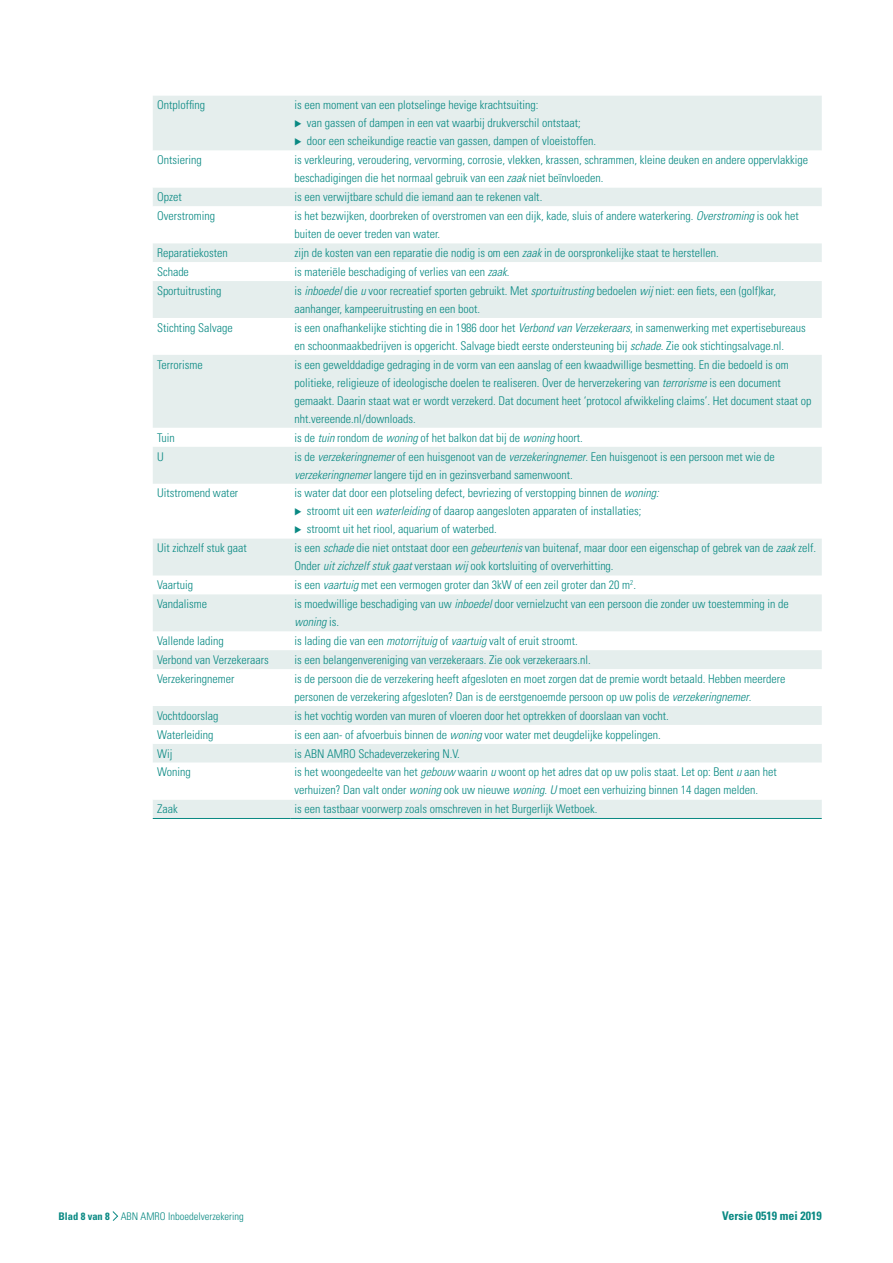
<style>
.page{position:relative;width:893px;height:1263px;background:#fff}
.page>*{position:absolute;margin:0;border:0;box-sizing:border-box;transform-origin:0 0}
.t1{font:300 condensed 12px/18px "Univers LT Std";color:#098983}
.t2{font:700 condensed 12px "Univers LT Std";color:#098983}
.t3{font:300 condensed 10.5px "Univers LT Std";color:#098983}
.s1{font-style:italic}
.s2{font-weight:700}
</style>
<div class="page">
<div style="left:153px;top:96px;width:669px;height:722px;background:#e5eeed"></div>
<svg style="left:153px;top:151px;width:669px;height:648px"></svg>
<svg style="left:153px;top:281px;width:669px;height:444px;fill:#e5eeed"></svg>
<hr style="left:153px;top:818px;width:137px;height:1px;background:#098983">
<hr style="left:290px;top:818px;width:532px;height:1px;background:#098983">
<svg style="left:112px;top:1211px;width:6px;height:10px"></svg>
<svg style="left:295px;top:121px;width:6px;height:7px"></svg>
<svg style="left:295px;top:139px;width:6px;height:7px"></svg>
<svg style="left:295px;top:508px;width:6px;height:8px"></svg>
<svg style="left:295px;top:526px;width:6px;height:8px"></svg>
<p class="t1" style="left:157px;top:96px;width:49px">Ontploffing</p>
<p class="t1" style="left:307px;top:96px;width:291px;text-indent:-13px">is een moment van een plotselinge hevige krachtsuiting:<br>van gassen of dampen in een vat waarbij drukverschil ontstaat; door een scheikundige reactie van gassen, dampen of vloeistoffen.</p>
<p class="t1" style="left:157px;top:151px;width:46px">Ontsiering</p>
<p class="t1" style="left:294px;top:151px;width:515px">is verkleuring, veroudering, vervorming, corrosie, vlekken, krassen, schrammen, kleine deuken en andere oppervlakkige beschadigingen die het normaal gebruik van een <span class="s1">zaak</span> niet beïnvloeden.</p>
<p class="t1" style="left:157px;top:188px;width:26px">Opzet</p>
<p class="t1" style="left:294px;top:188px;width:249px">is een verwijtbare schuld die iemand aan te rekenen valt.</p>
<p class="t1" style="left:157px;top:207px;width:59px">Overstroming</p>
<p class="t1" style="left:294px;top:207px;width:506px">is het bezwijken, doorbreken of overstromen van een dijk, kade, sluis of andere waterkering. <span class="s1">Overstroming</span> is ook het buiten de oever treden van water.</p>
<p class="t1" style="left:157px;top:244px;width:72px">Reparatiekosten</p>
<p class="t1" style="left:294px;top:244px;width:426px">zijn de kosten van een reparatie die nodig is om een <span class="s1">zaak</span> in de oorspronkelijke staat te herstellen.</p>
<p class="t1" style="left:157px;top:263px;width:33px">Schade</p>
<p class="t1" style="left:294px;top:263px;width:217px">is materiële beschadiging of verlies van een <span class="s1">zaak</span>.</p>
<p class="t1" style="left:157px;top:282px;width:66px">Sportuitrusting</p>
<p class="t1" style="left:294px;top:282px;width:483px">is <span class="s1">inboedel</span> die <span class="s1">u</span> voor recreatief sporten gebruikt. Met <span class="s1">sportuitrusting</span> bedoelen <span class="s1">wij</span> niet: een fiets, een (golf)kar, aanhanger, kampeeruitrusting en een boot.</p>
<p class="t1" style="left:157px;top:318px;width:77px">Stichting Salvage</p>
<p class="t1" style="left:294px;top:318px;width:513px">is een onafhankelijke stichting die in 1986 door het <span class="s1">Verbond van Verzekeraars</span>, in samenwerking met expertisebureaus en schoonmaakbedrijven is opgericht. Salvage biedt eerste ondersteuning bij <span class="s1">schade</span>. Zie ook stichtingsalvage.nl.</p>
<p class="t1" style="left:157px;top:355px;width:47px">Terrorisme</p>
<p class="t1" style="left:294px;top:355px;width:519px">is een gewelddadige gedraging in de vorm van een aanslag of een kwaadwillige besmetting. En die bedoeld is om politieke, religieuze of ideologische doelen te realiseren. Over de herverzekering van <span class="s1">terrorisme</span> is een document gemaakt. Daarin staat wat er wordt verzekerd. Dat document heet ‘protocol afwikkeling claims’. Het document staat op nht.vereende.nl/downloads.</p>
<p class="t1" style="left:157px;top:428px;width:19px">Tuin</p>
<p class="t1" style="left:294px;top:428px;width:290px">is de <span class="s1">tuin</span> rondom de <span class="s1">woning</span> of het balkon dat bij de <span class="s1">woning</span> hoort.</p>
<p class="t1" style="left:157px;top:447px;width:8px">U</p>
<p class="t1" style="left:294px;top:447px;width:482px">is de <span class="s1">verzekeringnemer</span> of een huisgenoot van de <span class="s1">verzekeringnemer</span>. Een huisgenoot is een persoon met wie de <span class="s1">verzekeringnemer</span> langere tijd en in gezinsverband samenwoont.</p>
<p class="t1" style="left:157px;top:484px;width:83px">Uitstromend water</p>
<p class="t1" style="left:307px;top:484px;width:353px;text-indent:-13px">is water dat door een plotseling defect, bevriezing of verstopping binnen de <span class="s1">woning: </span>stroomt uit een <span class="s1">waterleiding</span> of daarop aangesloten apparaten of installaties; stroomt uit het riool, aquarium of waterbed.</p>
<p class="t1" style="left:157px;top:539px;width:91px">Uit zichzelf stuk gaat</p>
<p class="t1" style="left:294px;top:539px;width:523px">is een <span class="s1">schade</span> die niet ontstaat door een <span class="s1">gebeurtenis</span> van buitenaf, maar door een eigenschap of gebrek van de <span class="s1">zaak</span> zelf.<br>Onder <span class="s1">uit zichzelf stuk gaat</span> verstaan <span class="s1">wij</span> ook kortsluiting of oververhitting.</p>
<p class="t1" style="left:157px;top:576px;width:38px">Vaartuig</p>
<p class="t1" style="left:294px;top:576px;width:343px">is een <span class="s1">vaartuig</span> met een vermogen groter dan 3kW of een zeil groter dan 20 m<sup>2</sup>.</p>
<p class="t1" style="left:157px;top:595px;width:52px">Vandalisme</p>
<p class="t1" style="left:294px;top:595px;width:496px">is moedwillige beschadiging van uw <span class="s1">inboedel</span> door vernielzucht van een persoon die zonder uw toestemming in de <span class="s1">woning</span> is.</p>
<p class="t1" style="left:157px;top:632px;width:68px">Vallende lading</p>
<p class="t1" style="left:294px;top:632px;width:285px">is lading die van een <span class="s1">motorrijtuig</span> of <span class="s1">vaartuig</span> valt of eruit stroomt.</p>
<p class="t1" style="left:157px;top:651px;width:113px">Verbond van Verzekeraars</p>
<p class="t1" style="left:294px;top:651px;width:298px">is een belangenvereniging van verzekeraars. Zie ook verzekeraars.nl.</p>
<p class="t1" style="left:157px;top:670px;width:79px">Verzekeringnemer</p>
<p class="t1" style="left:294px;top:670px;width:493px">is de persoon die de verzekering heeft afgesloten en moet zorgen dat de premie wordt betaald. Hebben meerdere personen de verzekering afgesloten? Dan is de eerstgenoemde persoon op uw polis de <span class="s1">verzekeringnemer</span>.</p>
<p class="t1" style="left:157px;top:706px;width:63px">Vochtdoorslag</p>
<p class="t1" style="left:294px;top:706px;width:376px">is het vochtig worden van muren of vloeren door het optrekken of doorslaan van vocht.</p>
<p class="t1" style="left:157px;top:725px;width:58px">Waterleiding</p>
<p class="t1" style="left:294px;top:725px;width:368px">is een aan- of afvoerbuis binnen de <span class="s1">woning</span> voor water met deugdelijke koppelingen.</p>
<p class="t1" style="left:157px;top:744px;width:17px">Wij</p>
<p class="t1" style="left:294px;top:744px;width:167px">is ABN AMRO Schadeverzekering N.V.</p>
<p class="t1" style="left:157px;top:763px;width:35px">Woning</p>
<p class="t1" style="left:294px;top:763px;width:484px">is het woongedeelte van het <span class="s1">gebouw</span> waarin <span class="s1">u</span> woont op het adres dat op uw polis staat. Let op: Bent <span class="s1">u</span> aan het verhuizen? Dan valt onder <span class="s1">woning</span> ook uw nieuwe <span class="s1">woning</span>. <span class="s1">U</span> moet een verhuizing binnen 14 dagen melden.</p>
<p class="t1" style="left:157px;top:800px;width:22px">Zaak</p>
<p class="t1" style="left:294px;top:800px;width:304px">is een tastbaar voorwerp zoals omschreven in het Burgerlijk Wetboek.</p>
<p class="t3" style="left:59px;top:1210px;width:187px"><span class="s2">Blad 8 van 8</span> ABN AMRO Inboedelverzekering</p>
<p class="t2" style="left:722px;top:1208px;width:101px">Versie 0519 mei 2019</p>
</div>
